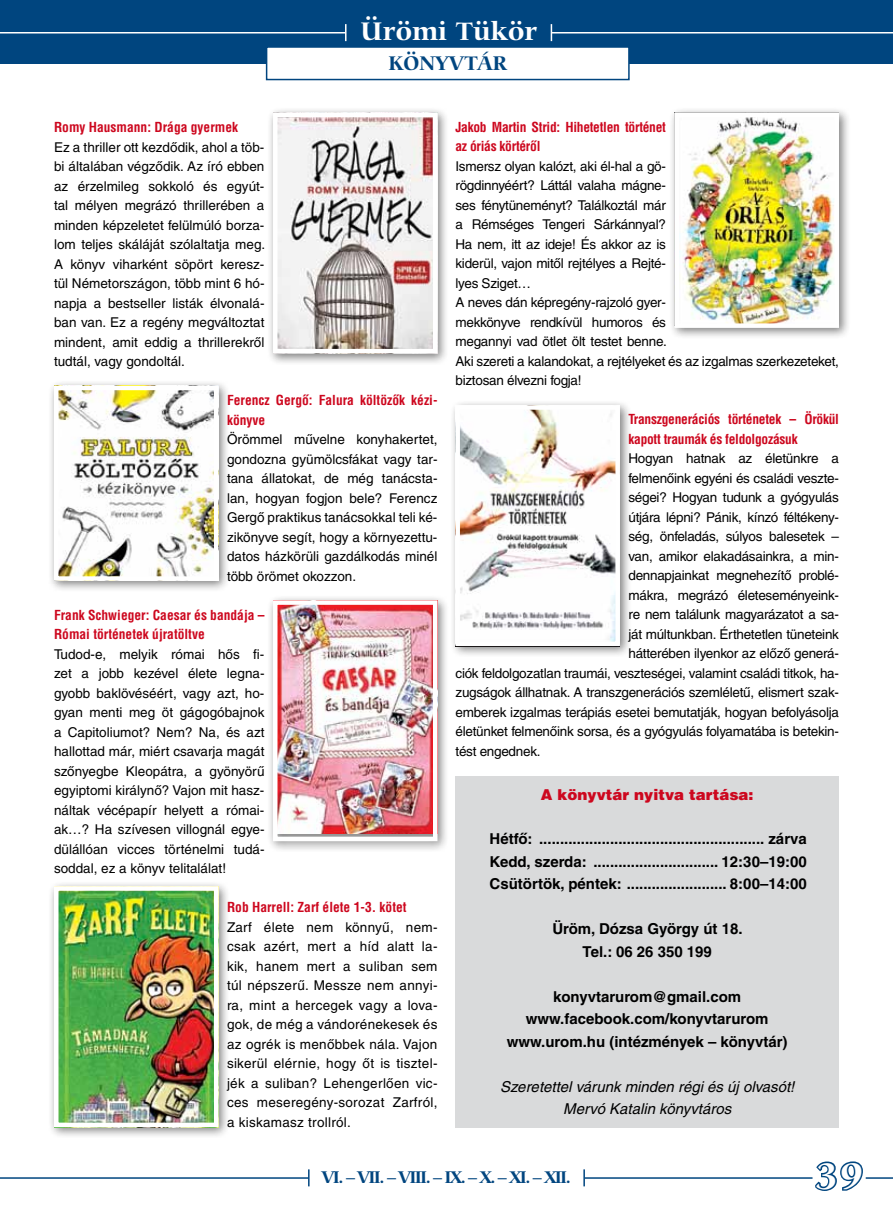
<style>
.page{position:relative;width:893px;height:1221px;background:#fff}
.page>*{position:absolute;margin:0;border:0;box-sizing:border-box;transform-origin:0 0}
.t1{font:700 39px "Carmina Md PFL";color:#fff}
.t2{font:700 27px "Carmina Md PFL";color:#fff}
.t3{font:700 21px "Carmina Md PFL";color:#00457f}
.t4{font:700 18px "Carmina Md PFL";letter-spacing:-.1em;color:#00457f}
.t5{font:700 15px/22.5px "Helvetica QS";color:#000;text-align:center}
.t6{font:italic 15px/22.5px "Helvetica QS";color:#000;text-align:center}
.t7{font:900 15px "Helvetica QS";color:#cd071e}
.t8{font:13.5px/19.5px "Helvetica QS";letter-spacing:-.02em;color:#000;text-align:justify}
.t9{font:700 condensed 13.5px/19.5px "Helvetica QS";color:#cd071e}
.t10{font:700 condensed 13.5px/19.5px "Helvetica QS";letter-spacing:-.02em;color:#cd071e}
</style>
<div class="page">
<hr style="left:0;top:1177px;width:309px;height:1px;background:#00457f">
<svg style="left:308px;top:1169px;width:2px;height:17px"></svg>
<hr style="left:585px;top:1177px;width:227px;height:1px;background:#00457f">
<svg style="left:583px;top:1169px;width:2px;height:17px"></svg>
<svg style="left:815px;top:1161px;width:78px;height:30px"></svg>
<div style="left:0;top:0;width:893px;height:64px;background:#00457f"></div>
<div style="left:267px;top:47px;width:362px;height:33px;background:#fff"></div>
<div style="left:266px;top:46px;width:364px;height:34px;border:2px solid #00457f"></div>
<hr style="left:552px;top:32px;width:341px;height:1px;background:#fff">
<hr style="left:0;top:32px;width:345px;height:1px;background:#fff">
<svg style="left:345px;top:24px;width:1px;height:17px"></svg>
<svg style="left:551px;top:24px;width:1px;height:17px"></svg>
<div style="left:266px;top:106px;width:183px;height:259px;background:#000;opacity:.5"></div>
<img style="left:273px;top:112px;width:164px;height:236px">
<div style="left:273px;top:113px;width:164px;height:240px;border:4px solid #fff"></div>
<div style="left:449px;top:398px;width:182px;height:260px;background:#000;opacity:.5"></div>
<img style="left:460px;top:410px;width:155px;height:231px">
<div style="left:47px;top:879px;width:183px;height:259px;background:#000;opacity:.5"></div>
<img style="left:59px;top:891px;width:154px;height:231px">
<div style="left:54px;top:886px;width:164px;height:241px;border:4px solid #fff"></div>
<div style="left:266px;top:593px;width:183px;height:259px;background:#000;opacity:.5"></div>
<img style="left:278px;top:605px;width:154px;height:229px">
<div style="left:273px;top:600px;width:164px;height:241px;border:4px solid #fff"></div>
<div style="left:668px;top:106px;width:182px;height:233px;background:#000;opacity:.5"></div>
<img style="left:679px;top:117px;width:155px;height:206px">
<div style="left:674px;top:112px;width:165px;height:216px;border:4px solid #fff"></div>
<div style="left:455px;top:776px;width:384px;height:351px;background:#d9dadb"></div>
<div style="left:47px;top:379px;width:183px;height:213px;background:#000;opacity:.5"></div>
<img style="left:59px;top:391px;width:154px;height:185px">
<h2 class="t2" style="left:360px;top:15px;width:178px">Ürömi Tükör</h2>
<h3 class="t3" style="left:388px;top:51px;width:121px">KÖNYVTÁR</h3>
<p class="t9" style="left:54px;top:117px;width:186px">Romy Hausmann: Drága gyermek</p>
<p class="t8" style="left:54px;top:137px;width:213px">Ez a thriller ott kezdõdik, ahol a töb&shy;bi általában végzõdik. Az író ebben az érzelmileg sokkoló és egyút&shy;tal mélyen megrázó thrillerében a minden képzeletet felülmúló borza&shy;lom teljes skáláját szólaltatja meg.<br>A könyv viharként söpört keresz&shy;tül Németországon, több mint 6 hó&shy;napja a bestseller listák élvonalá&shy;ban van. Ez a regény megváltoztat mindent, amit eddig a thrillerekrõl tudtál, vagy gondoltál.</p>
<p class="t9" style="left:227px;top:390px;width:212px">Ferencz Gergõ: Falura költözõk kézi&shy;könyve</p>
<p class="t8" style="left:227px;top:429px;width:212px">Örömmel mûvelne konyhakertet, gondozna gyümölcsfákat vagy tar&shy;tana állatokat, de még tanácsta&shy;lan, hogyan fogjon bele? Ferencz Gergõ praktikus tanácsokkal teli ké&shy;zikönyve segít, hogy a környezettu&shy;datos házkörüli gazdálkodás minél több örömet okozzon.</p>
<p class="t9" style="left:54px;top:605px;width:212px">Frank Schwieger: Caesar és bandája –<br>Római történetek újratöltve</p>
<p class="t8" style="left:54px;top:644px;width:212px">Tudod-e, melyik római hõs fi&shy;zet a jobb kezével élete legna&shy;gyobb baklövéséért, vagy azt, ho&shy;gyan menti meg öt gágogóbajnok a Capitoliumot? Nem? Na, és azt hallottad már, miért csavarja magát szõnyegbe Kleopátra, a gyönyörû egyiptomi királynõ? Vajon mit hasz&shy;náltak vécépapír helyett a római&shy;ak…? Ha szívesen villognál egye&shy;dülállóan vicces történelmi tudá&shy;soddal, ez a könyv telitalálat!</p>
<p class="t9" style="left:227px;top:897px;width:181px">Rob Harrell: Zarf élete 1-3. kötet</p>
<p class="t8" style="left:227px;top:917px;width:212px">Zarf élete nem könnyû, nem&shy;csak azért, mert a híd alatt la&shy;kik, hanem mert a suliban sem túl népszerû. Messze nem annyi&shy;ra, mint a hercegek vagy a lova&shy;gok, de még a vándorénekesek és az ogrék is menõbbek nála. Vajon sikerül elérnie, hogy õt is tisztel&shy;jék a suliban? Lehengerlõen vic&shy;ces meseregény-sorozat Zarfról, a kiskamasz trollról.</p>
<p class="t10" style="left:455px;top:117px;width:212px">Jakob Martin Strid: Hihetetlen történet az óriás körtérõl</p>
<p class="t8" style="left:455px;top:156px;width:385px;text-align:left">Ismersz olyan kalózt, aki él-hal a gö-<br>rögdinnyéért? Láttál valaha mágne-<br>ses fénytüneményt? Találkoztál már<br>a Rémséges Tengeri Sárkánnyal?<br>Ha nem, itt az ideje! És akkor az is<br>kiderül, vajon mitõl rejtélyes a Rejté-<br>lyes Sziget…<br>A neves dán képregény-rajzoló gyer-<br>mekkönyve rendkívül humoros és<br>megannyi vad ötlet ölt testet benne.<br>Aki szereti a kalandokat, a rejtélyeket és az izgalmas szerkezeteket, biztosan élvezni fogja!</p>
<p class="t10" style="left:628px;top:409px;width:212px">Transzgenerációs történetek – Örökül kapott traumák és feldolgozásuk</p>
<p class="t8" style="left:628px;top:449px;width:212px">Hogyan hatnak az életünkre a</p>
<p class="t8" style="left:628px;top:468px;width:212px">felmenõink egyéni és családi veszte-</p>
<p class="t8" style="left:628px;top:488px;width:212px">ségei? Hogyan tudunk a gyógyulás</p>
<p class="t8" style="left:628px;top:507px;width:212px">útjára lépni? Pánik, kínzó féltékeny-</p>
<p class="t8" style="left:628px;top:527px;width:212px">ség, önfeladás, súlyos balesetek –</p>
<p class="t8" style="left:628px;top:546px;width:212px">van, amikor elakadásainkra, a min-</p>
<p class="t8" style="left:628px;top:566px;width:212px">dennapjainkat megnehezítõ problé-</p>
<p class="t8" style="left:628px;top:585px;width:212px">mákra, megrázó életeseményeink-</p>
<p class="t8" style="left:628px;top:605px;width:212px">re nem találunk magyarázatot a sa-</p>
<p class="t8" style="left:628px;top:624px;width:212px">ját múltunkban. Érthetetlen tüneteink</p>
<p class="t8" style="left:628px;top:644px;width:212px">hátterében ilyenkor az elõzõ generá-</p>
<p class="t8" style="left:455px;top:663px;width:385px">ciók feldolgozatlan traumái, veszteségei, valamint családi titkok, ha-</p>
<p class="t8" style="left:455px;top:683px;width:385px">zugságok állhatnak. A transzgenerációs szemléletû, elismert szak-</p>
<p class="t8" style="left:455px;top:702px;width:385px">emberek izgalmas terápiás esetei bemutatják, hogyan befolyásolja</p>
<p class="t8" style="left:455px;top:722px;width:385px">életünket felmenõink sorsa, és a gyógyulás folyamatába is betekin-</p>
<p class="t8" style="left:455px;top:741px;width:87px">tést engednek.</p>
<p class="t7" style="left:541px;top:784px;width:214px">A könyvtár nyitva tartása:</p>
<p class="t5" style="left:489px;top:827px;width:319px;text-align:justify">Hétfõ: ...................................................... zárva Kedd, szerda: .............................. 12:30–19:00<br>Csütörtök, péntek: ........................ 8:00–14:00</p>
<p class="t5" style="left:552px;top:917px;width:192px">Üröm, Dózsa György út 18.<br>Tel.: 06 26 350 199</p>
<p class="t5" style="left:507px;top:985px;width:282px">konyvtarurom@gmail.com www.facebook.com/konyvtarurom www.urom.hu (intézmények – könyvtár)</p>
<p class="t6" style="left:500px;top:1075px;width:296px">Szeretettel várunk minden régi és új olvasót!<br>Mervó Katalin könyvtáros</p>
<h3 class="t4" style="left:322px;top:1166px;width:251px">VI. – VII. – VIII. – IX. – X. – XI. – XII.</h3>
<h1 class="t1" style="left:814px;top:1153px;width:51px">39</h1>
</div>
